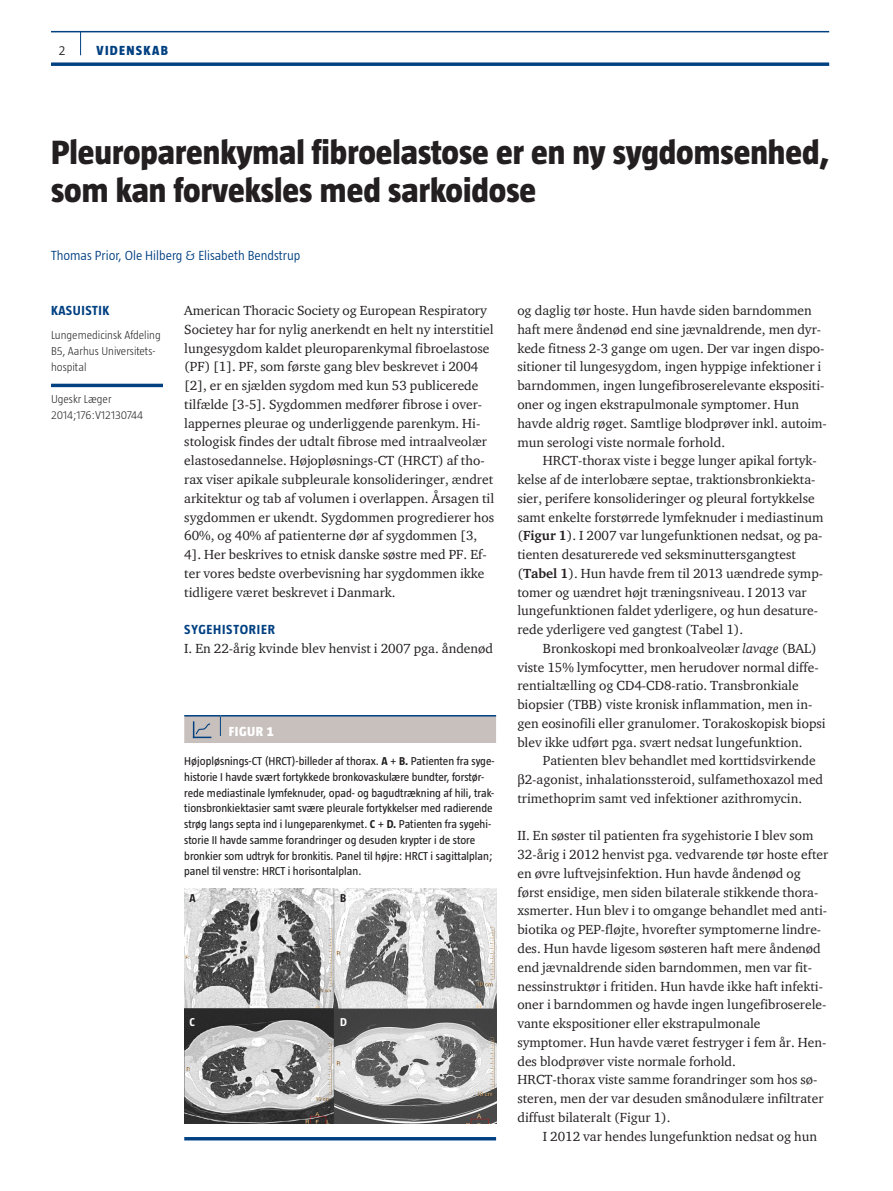
<style>
.page{position:relative;width:893px;height:1191px;background:#fff}
.page>*{position:absolute;margin:0;border:0;box-sizing:border-box;transform-origin:0 0}
.t1{font:800 34.5px/38.2px "Taz";color:#231f20}
.t2{font:13.5px/18.8px "ITC Charter Com";color:#231f20}
.t3{font:300 13.5px "Taz";color:#014081}
.t4{font:700 13.5px "Taz";letter-spacing:.04em;color:#014081}
.t5{font:800 13.5px "Taz";letter-spacing:.095em;color:#014081}
.t6{font:800 13.5px "Taz";color:#fff}
.t7{font:300 13.5px "Taz";color:#231f20}
.t8{font:11.7px/15.8px "Taz";color:#231f20}
.t9{font:300 11.7px/15.8px "Taz";color:#231f20}
.t10{font:700 11.7px "Taz";color:#231f20}
.t11{font:700 11.7px "Taz";color:#fff}
.s1{font-weight:700}
.s2{font-style:italic}
</style>
<div class="page">
<hr style="left:51px;top:31px;width:778px;height:1px;background:#014081">
<svg style="left:51px;top:62px;width:778px;height:4px;background:#235991"></svg>
<svg style="left:80px;top:32px;width:1px;height:23px"></svg>
<hr style="left:51px;top:384px;width:112px;height:3px;background:#014081">
<hr style="left:184px;top:715px;width:36px;height:1px;background:#014081">
<hr style="left:220px;top:715px;width:276px;height:1px;background:#014081">
<div style="left:184px;top:716px;width:312px;height:27px;background:#c7c0bc"></div>
<img style="left:184px;top:888px;width:312px;height:235px">
<hr style="left:184px;top:1137px;width:312px;height:3px;background:#014081">
<p class="t7" style="left:59px;top:43px;width:8px">2</p>
<p class="t5" style="left:97px;top:43px;width:73px">VIDENSKAB</p>
<h1 class="t1" style="left:51px;top:133px;width:780px">Pleuroparenkymal fibroelastose er en ny sygdomsenhed, som kan forveksles med sarkoidose</h1>
<p class="t3" style="left:51px;top:248px;width:251px">Thomas Prior, Ole Hilberg &amp; Elisabeth Bendstrup</p>
<p class="t4" style="left:51px;top:303px;width:59px">KASUISTIK</p>
<p class="t9" style="left:51px;top:327px;width:111px">Lungemedicinsk Afdeling<br>B5, Aarhus Universitets&shy;hospital</p>
<p class="t9" style="left:51px;top:391px;width:94px">Ugeskr Læger<br>2014;176:V12130744</p>
<p class="t2" style="left:184px;top:301px;width:311px">American Thoracic Society og European Respiratory Societey har for nylig anerkendt en helt ny interstitiel lungesygdom kaldet pleuroparenkymal fibroelastose (PF) [1]. PF, som første gang blev beskrevet i 2004 [2], er en sjælden sygdom med kun 53 publicerede tilfælde [3-5]. Sygdommen medfører fibrose i over&shy;lappernes pleurae og underliggende parenkym. Hi&shy;stologisk findes der udtalt fibrose med intraalveolær elastosedannelse. Højopløsnings-CT (HRCT) af tho&shy;rax viser apikale subpleurale konsolideringer, ændret arkitektur og tab af volumen i overlappen. Årsagen til sygdommen er ukendt. Sygdommen progredierer hos 60%, og 40% af patienterne dør af sygdommen [3, 4]. Her beskrives to etnisk danske søstre med PF. Ef&shy;ter vores bedste overbevisning har sygdommen ikke tidligere været beskrevet i Danmark.</p>
<p class="t4" style="left:184px;top:622px;width:92px">SYGEHISTORIER</p>
<p class="t2" style="left:184px;top:638px;width:310px">I. En 22-årig kvinde blev henvist i 2007 pga. åndenød</p>
<p class="t6" style="left:229px;top:724px;width:46px">Figur 1</p>
<p class="t8" style="left:184px;top:753px;width:312px">Højopløsnings-CT (HRCT)-billeder af thorax. <span class="s1">A</span> + <span class="s1">B.</span> Patienten fra syge&shy;historie I havde svært fortykkede bronkovaskulære bundter, forstør&shy;rede mediastinale lymfeknuder, opad- og bagudtrækning af hili, trak&shy;tionsbronkiektasier samt svære pleurale fortykkelser med radierende strøg langs septa ind i lungeparenkymet. <span class="s1">C</span> + <span class="s1">D.</span> Patienten fra sygehi&shy;storie II havde samme forandringer og desuden krypter i de store bronkier som udtryk for bronkitis. Panel til højre: HRCT i sagittalplan; panel til venstre: HRCT i horisontalplan.</p>
<p class="t10" style="left:189px;top:891px;width:8px">A</p>
<p class="t10" style="left:340px;top:891px;width:8px">B</p>
<p class="t11" style="left:189px;top:1015px;width:7px">C</p>
<p class="t11" style="left:340px;top:1015px;width:8px">D</p>
<p class="t2" style="left:517px;top:301px;width:311px">og daglig tør hoste. Hun havde siden barndommen haft mere åndenød end sine jævnaldrende, men dyr&shy;kede fitness 2-3 gange om ugen. Der var ingen dispo&shy;sitioner til lungesygdom, ingen hyppige infektioner i barndommen, ingen lungefibroserelevante ekspositi&shy;oner og ingen ekstrapulmonale symptomer. Hun havde aldrig røget. Samtlige blodprøver inkl. autoim&shy;mun serologi viste normale forhold.</p>
<p class="t2" style="left:517px;top:451px;width:308px;text-indent:26px">HRCT-thorax viste i begge lunger apikal fortyk&shy;kelse af de interlobære septae, traktionsbronkiekta&shy;sier, perifere konsolideringer og pleural fortykkelse samt enkelte forstørrede lymfeknuder i mediastinum (<span class="s1">Figur 1</span>). I 2007 var lungefunktionen nedsat, og pa&shy;tienten desaturerede ved seksminuttersgangtest (<span class="s1">Tabel 1</span>). Hun havde frem til 2013 uændrede symp&shy;tomer og uændret højt træningsniveau. I 2013 var lungefunktionen faldet yderligere, og hun desature&shy;rede yderligere ved gangtest (Tabel 1).</p>
<p class="t2" style="left:517px;top:638px;width:310px;text-indent:26px">Bronkoskopi med bronkoalveolær <span class="s2">lavage</span> (BAL) viste 15% lymfocytter, men herudover normal diffe&shy;rentialtælling og CD4-CD8-ratio. Transbronkiale biopsier (TBB) viste kronisk inflammation, men in&shy;gen eosinofili eller granulomer. Torakoskopisk biopsi blev ikke udført pga. svært nedsat lungefunktion.</p>
<p class="t2" style="left:543px;top:751px;width:274px">Patienten blev behandlet med korttidsvirkende</p>
<p class="t2" style="left:525px;top:770px;width:300px">2-agonist, inhalationssteroid, sulfamethoxazol med</p>
<p class="t2" style="left:517px;top:788px;width:286px">trimethoprim samt ved infektioner azithromycin.</p>
<p class="t2" style="left:517px;top:826px;width:313px">II. En søster til patienten fra sygehistorie I blev som 32-årig i 2012 henvist pga. vedvarende tør hoste efter en øvre luftvejsinfektion. Hun havde åndenød og først ensidige, men siden bilaterale stikkende thora&shy;xsmerter. Hun blev i to omgange behandlet med anti&shy;biotika og PEP-fløjte, hvorefter symptomerne lindre&shy;des. Hun havde ligesom søsteren haft mere åndenød end jævnaldrende siden barndommen, men var fit&shy;nessinstruktør i fritiden. Hun havde ikke haft infekti&shy;oner i barndommen og havde ingen lungefibroserele&shy;vante ekspositioner eller ekstrapulmonale symptomer. Hun havde været festryger i fem år. Hen&shy;des blodprøver viste normale forhold.<br>HRCT-thorax viste samme forandringer som hos sø&shy;steren, men der var desuden smånodulære infiltrater diffust bilateralt (Figur 1).</p>
<p class="t2" style="left:543px;top:1126px;width:276px">I 2012 var hendes lungefunktion nedsat og hun</p>
</div>
